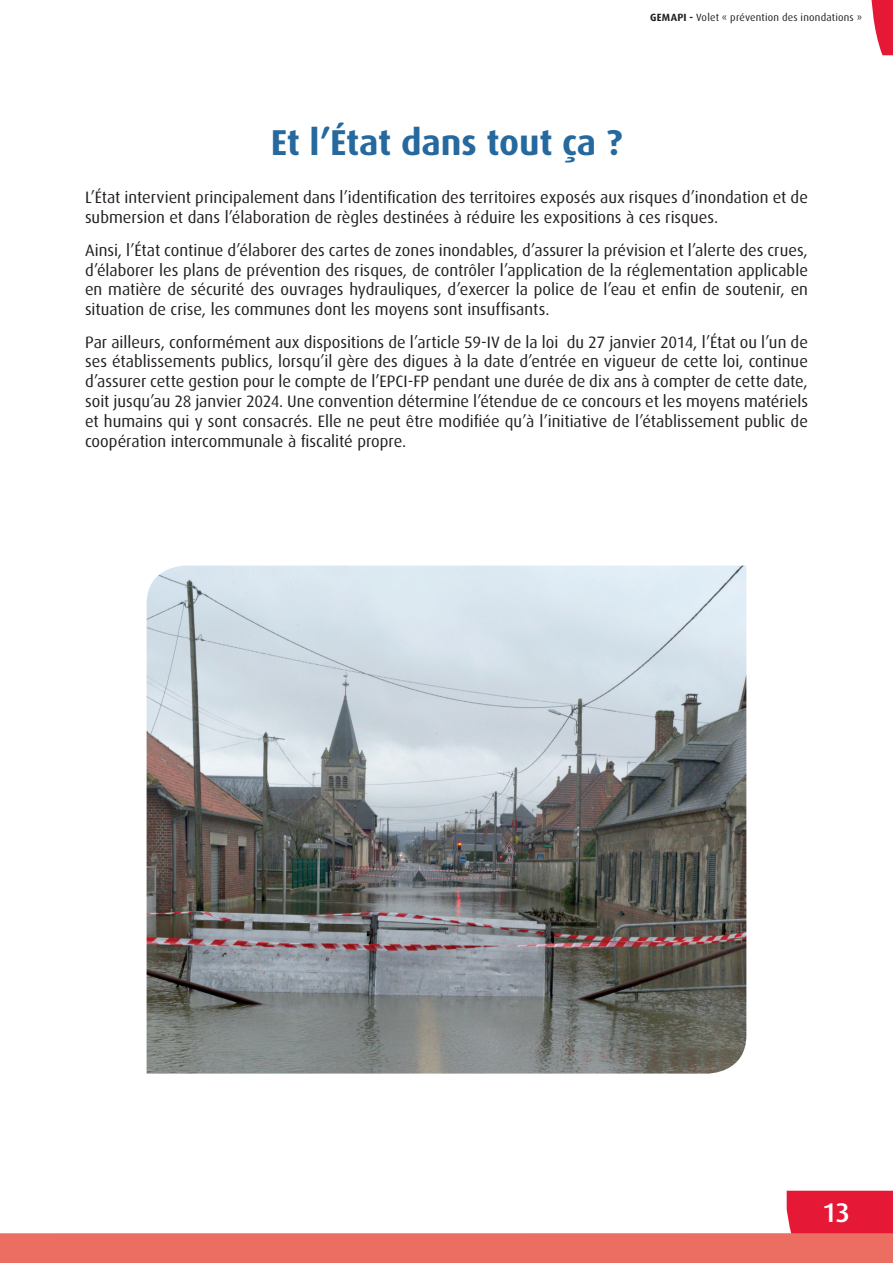
<style>
.page{position:relative;width:893px;height:1263px;background:#fff}
.page>*{position:absolute;margin:0;border:0;box-sizing:border-box;transform-origin:0 0}
.t1{font:700 36px "Dax";letter-spacing:-.005em;color:#26699e}
.t2{font:500 27px "Dax OT";color:#fff}
.t3{font:16.5px/19.8px "Dax";color:#231f20;text-align:justify}
.t4{font:10.5px "Dax OT";letter-spacing:.02em;color:#231f20}
.s1{font-weight:700}
</style>
<div class="page">
<svg style="left:0;top:1191px;width:893px;height:72px"></svg>
<svg style="left:871px;top:0;width:22px;height:55px"></svg>
<img style="left:147px;top:566px;width:599px;height:507px">
<p class="t4" style="left:650px;top:12px;width:214px"><span class="s1">GEMAPI -</span> Volet « prévention des inondations »</p>
<h1 class="t1" style="left:271px;top:122px;width:353px">Et l’État dans tout ça ?</h1>
<p class="t3" style="left:85px;top:188px;width:724px">L’État intervient principalement dans l’identification des territoires exposés aux risques d’inondation et de submersion et dans l’élaboration de règles destinées à réduire les expositions à ces risques.</p>
<p class="t3" style="left:85px;top:240px;width:724px">Ainsi, l’État continue d’élaborer des cartes de zones inondables, d’assurer la prévision et l’alerte des crues, d’élaborer les plans de prévention des risques, de contrôler l’application de la réglementation applicable en matière de sécurité des ouvrages hydrauliques, d’exercer la police de l’eau et enfin de soutenir, en situation de crise, les communes dont les moyens sont insuffisants.</p>
<p class="t3" style="left:85px;top:332px;width:724px">Par ailleurs, conformément aux dispositions de l’article 59-IV de la loi du 27 janvier 2014, l’État ou l’un de ses établissements publics, lorsqu’il gère des digues à la date d’entrée en vigueur de cette loi, continue d’assurer cette gestion pour le compte de l’EPCI-FP pendant une durée de dix ans à compter de cette date, soit jusqu’au 28 janvier 2024. Une convention détermine l’étendue de ce concours et les moyens matériels et humains qui y sont consacrés. Elle ne peut être modifiée qu’à l’initiative de l’établissement public de coopération intercommunale à fiscalité propre.</p>
<h2 class="t2" style="left:822px;top:1198px;width:30px">13</h2>
</div>
